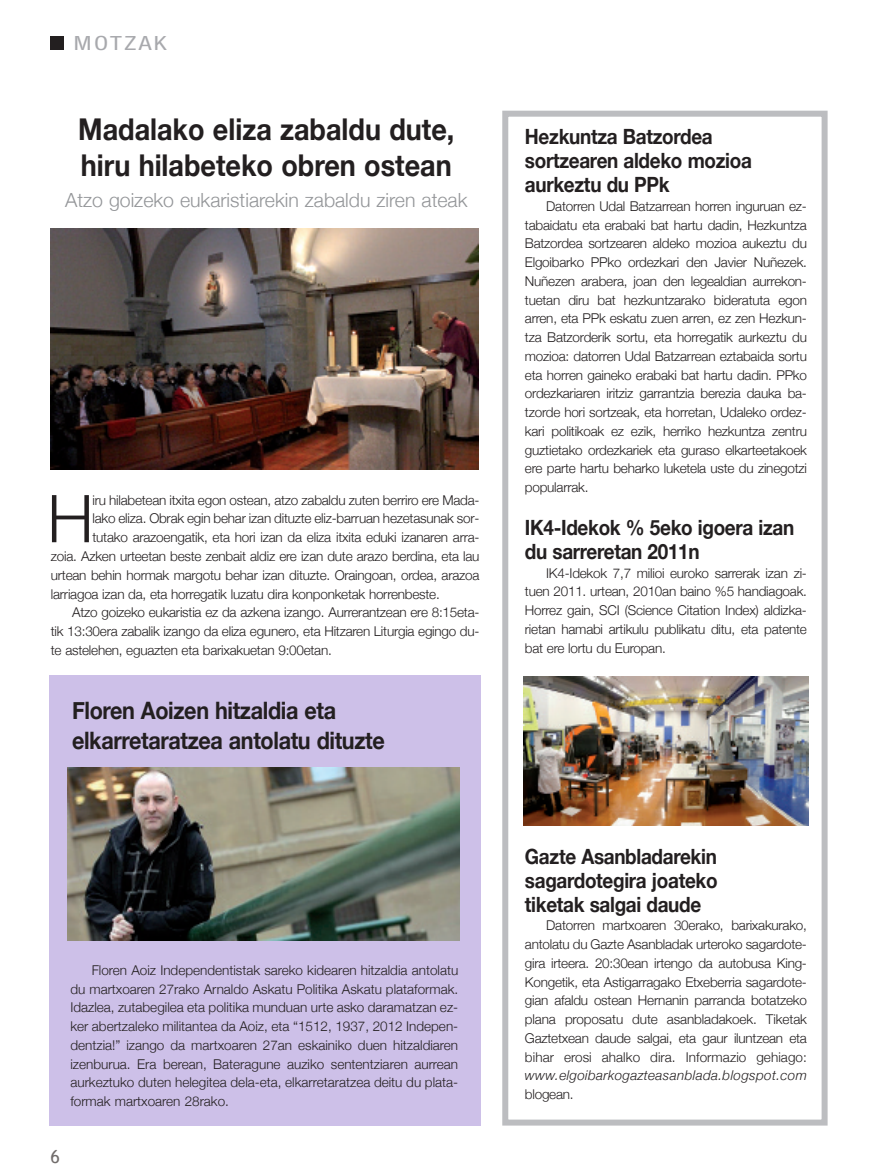
<style>
.page{position:relative;width:877px;height:1175px;background:#fff}
.page>*{position:absolute;margin:0;border:0;box-sizing:border-box;transform-origin:0 0}
.t1{font:300 66px "Helvetica Neue";color:#231f20}
.t2{font:700 30px/36px "Helvetica Neue";color:#231f20;scale:.9 1}
.t3{font:700 24px/30px "Helvetica Neue";letter-spacing:-.015em;color:#231f20;scale:.9 1}
.t4{font:700 21px/24px "Helvetica Neue";letter-spacing:-.015em;color:#231f20;scale:.9 1}
.t5{font:21px "NH57";letter-spacing:.09em;color:#a8a9ad;scale:1.3 1}
.t6{font:300 19.5px "Helvetica Neue";color:#939598}
.t7{font:18px "Trebuchet MS";color:#716c6b}
.t8{font:300 13.5px/18.8px "Helvetica Neue";letter-spacing:-.015em;color:#231f20;text-align:justify}
.t9{font:italic 300 13.5px "Helvetica Neue";letter-spacing:.025em;color:#231f20}
</style>
<div class="page">
<div style="left:51px;top:36px;width:13px;height:14px;background:#231f20"></div>
<div style="left:502px;top:111px;width:325px;height:1014px;border:6px solid #bcbdc0"></div>
<div style="left:49px;top:675px;width:432px;height:450px;background:#cdc0e8"></div>
<img style="left:51px;top:229px;width:427px;height:240px">
<img style="left:67px;top:767px;width:393px;height:173px">
<img style="left:523px;top:677px;width:285px;height:148px">
<h3 class="t5" style="left:74px;top:36px;width:73px">MOTZAK</h3>
<h2 class="t2" style="left:78px;top:110px;width:419px">Madalako eliza zabaldu dute, hiru hilabeteko obren ostean</h2>
<h3 class="t6" style="left:65px;top:188px;width:404px">Atzo goizeko eukaristiarekin zabaldu ziren ateak</h3>
<h1 class="t1" style="left:47px;top:478px;width:48px">H</h1>
<p class="t8" style="left:93px;top:490px;width:388px">iru hilabetean itxita egon ostean, atzo zabaldu zuten berriro ere Mada-</p>
<p class="t8" style="left:93px;top:509px;width:388px">lako eliza. Obrak egin behar izan dituzte eliz-barruan hezetasunak sor-</p>
<p class="t8" style="left:93px;top:528px;width:388px">tutako arazoengatik, eta hori izan da eliza itxita eduki izanaren arra-</p>
<p class="t8" style="left:51px;top:546px;width:430px">zoia. Azken urteetan beste zenbait aldiz ere izan dute arazo berdina, eta lau</p>
<p class="t8" style="left:51px;top:565px;width:430px">urtean behin hormak margotu behar izan dituzte. Oraingoan, ordea, arazoa</p>
<p class="t8" style="left:51px;top:584px;width:390px">larriagoa izan da, eta horregatik luzatu dira konponketak horrenbeste.</p>
<p class="t8" style="left:72px;top:603px;width:409px">Atzo goizeko eukaristia ez da azkena izango. Aurrerantzean ere 8:15eta-</p>
<p class="t8" style="left:51px;top:621px;width:430px">tik 13:30era zabalik izango da eliza egunero, eta Hitzaren Liturgia egingo du-</p>
<p class="t8" style="left:51px;top:640px;width:282px">te astelehen, eguazten eta barixakuetan 9:00etan.</p>
<h3 class="t3" style="left:72px;top:694px;width:349px">Floren Aoizen hitzaldia eta elkarretaratzea antolatu dituzte</h3>
<p class="t8" style="left:70px;top:960px;width:389px;text-indent:21px">Floren Aoiz Independentistak sareko kidearen hitzaldia antolatu du martxoaren 27rako Arnaldo Askatu Politika Askatu plataformak.<br>Idazlea, zutabegilea eta politika munduan urte asko daramatzan ez&shy;ker abertzaleko militantea da Aoiz, eta “1512, 1937, 2012 Indepen&shy;dentzia!” izango da martxoaren 27an eskainiko duen hitzaldiaren izenburua. Era berean, Bateragune auziko sententziaren aurrean aurkeztuko duten helegitea dela-eta, elkarretaratzea deitu du plata&shy;formak martxoaren 28rako.</p>
<h3 class="t7" style="left:50px;top:1146px;width:11px">6</h3>
<h3 class="t4" style="left:525px;top:124px;width:254px">Hezkuntza Batzordea sortzearen aldeko mozioa aurkeztu du PPk</h3>
<p class="t8" style="left:525px;top:196px;width:283px;text-indent:21px">Datorren Udal Batzarrean horren inguruan ez&shy;tabaidatu eta erabaki bat hartu dadin, Hezkuntza Batzordea sortzearen aldeko mozioa aukeztu du Elgoibarko PPko ordezkari den Javier Nuñezek.<br>Nuñezen arabera, joan den legealdian aurrekon&shy;tuetan diru bat hezkuntzarako bideratuta egon arren, eta PPk eskatu zuen arren, ez zen Hezkun&shy;tza Batzorderik sortu, eta horregatik aurkeztu du mozioa: datorren Udal Batzarrean eztabaida sortu eta horren gaineko erabaki bat hartu dadin. PPko ordezkariaren iritziz garrantzia berezia dauka ba&shy;tzorde hori sortzeak, eta horretan, Udaleko ordez&shy;kari politikoak ez ezik, herriko hezkuntza zentru guztietako ordezkariek eta guraso elkarteetakoek ere parte hartu beharko luketela uste du zinegotzi popularrak.</p>
<h3 class="t4" style="left:525px;top:515px;width:301px">IK4-Idekok % 5eko igoera izan du sarreretan 2011n</h3>
<p class="t8" style="left:525px;top:563px;width:283px;text-indent:21px">IK4-Idekok 7,7 milioi euroko sarrerak izan zi&shy;tuen 2011. urtean, 2010an baino %5 handiagoak.<br>Horrez gain, SCI (Science Citation Index) aldizka&shy;rietan hamabi artikulu publikatu ditu, eta patente bat ere lortu du Europan.</p>
<h3 class="t4" style="left:525px;top:843px;width:216px;text-align:justify">Gazte Asanbladarekin sagardotegira joateko tiketak salgai daude</h3>
<p class="t8" style="left:525px;top:915px;width:283px;text-indent:21px">Datorren martxoaren 30erako, barixakurako, antolatu du Gazte Asanbladak urteroko sagardote&shy;gira irteera. 20:30ean irtengo da autobusa King-Kongetik, eta Astigarragako Etxeberria sagardote&shy;gian afaldu ostean Hernanin parranda botatzeko plana proposatu dute asanbladakoek. Tiketak Gaztetxean daude salgai, eta gaur iluntzean eta bihar erosi ahalko dira. Informazio gehiago:</p>
<p class="t9" style="left:525px;top:1067px;width:283px">www.elgoibarkogazteasanblada.blogspot.com</p>
<p class="t8" style="left:525px;top:1084px;width:50px">blogean.</p>
</div>
